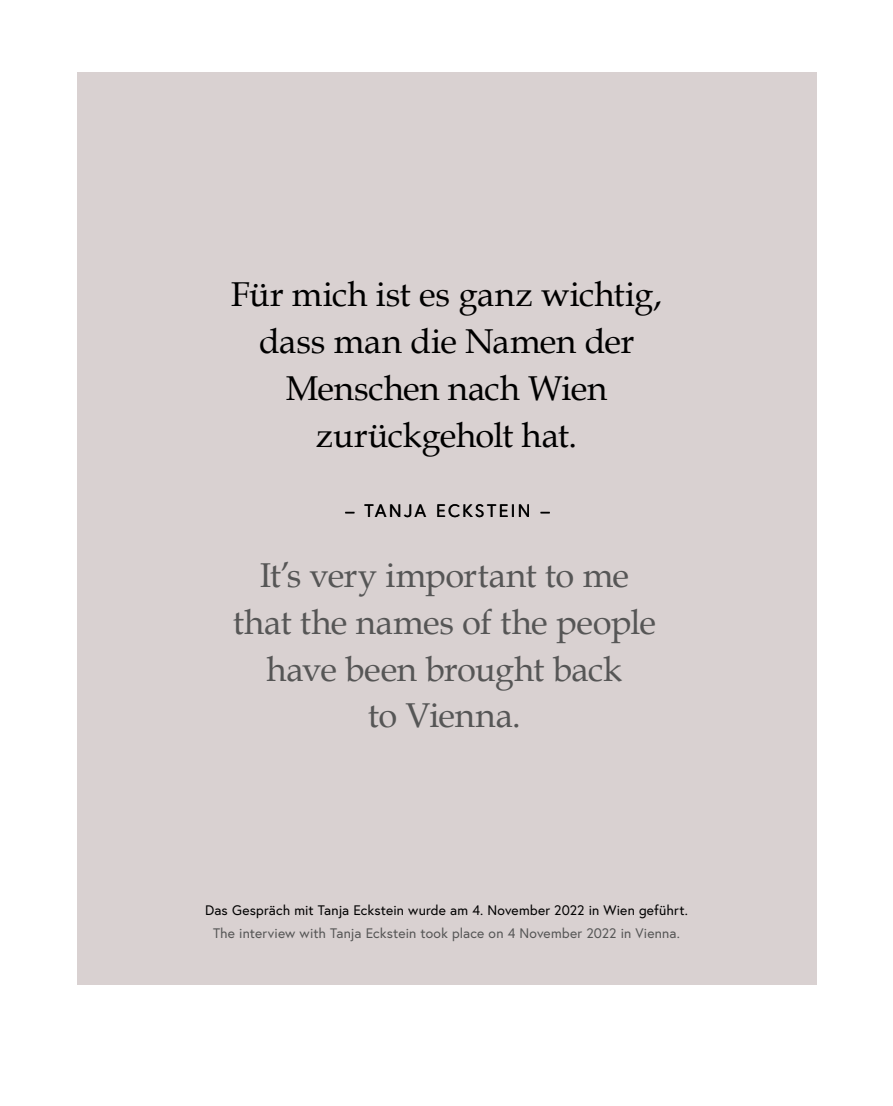
<style>
.page{position:relative;width:893px;height:1106px;background:#fff}
.page>*{position:absolute;margin:0;border:0;box-sizing:border-box;transform-origin:0 0}
.Zitat-Book-Antiqua-DE{font:34.5px/46.8px "Book Antiqua";letter-spacing:-.01em;color:#000;text-align:center}
.Zitat-Book-Antiqua-EN{font:34.5px/46.8px "Book Antiqua";letter-spacing:-.01em;color:#565656;text-align:center}
.Zitat-Book-Antiqua-EN-2{font:18px "Europa Austria";letter-spacing:.125em;color:#000}
.p_Interview_Ort_und_Datum_EN{font:13.8px "Europa Austria";letter-spacing:.01em;color:#565656}
.p_Interview_Ort_und_Datum_DE{font:13.8px "Europa Austria";letter-spacing:.01em;color:#000}
</style>
<div class="page">
<div style="left:77px;top:72px;width:739px;height:912px;background:#d9d1d1"></div>
<p class="Zitat-Book-Antiqua-DE" style="left:231px;top:270px;width:432px">Für mich ist es ganz wichtig, dass man die Namen der<br>Menschen nach Wien zurückgeholt hat.</p>
<p class="Zitat-Book-Antiqua-EN-2" style="left:345px;top:499px;width:206px">– TANJA ECKSTEIN –</p>
<p class="Zitat-Book-Antiqua-EN" style="left:233px;top:551px;width:425px">It’s very important to me that the names of the people have been brought back<br>to Vienna.</p>
<p class="p_Interview_Ort_und_Datum_DE" style="left:205px;top:900px;width:484px">Das Gespräch mit Tanja Eckstein wurde am 4. November 2022 in Wien geführt.</p>
<p class="p_Interview_Ort_und_Datum_EN" style="left:213px;top:924px;width:468px">The interview with Tanja Eckstein took place on 4 November 2022 in Vienna.</p>
</div>
